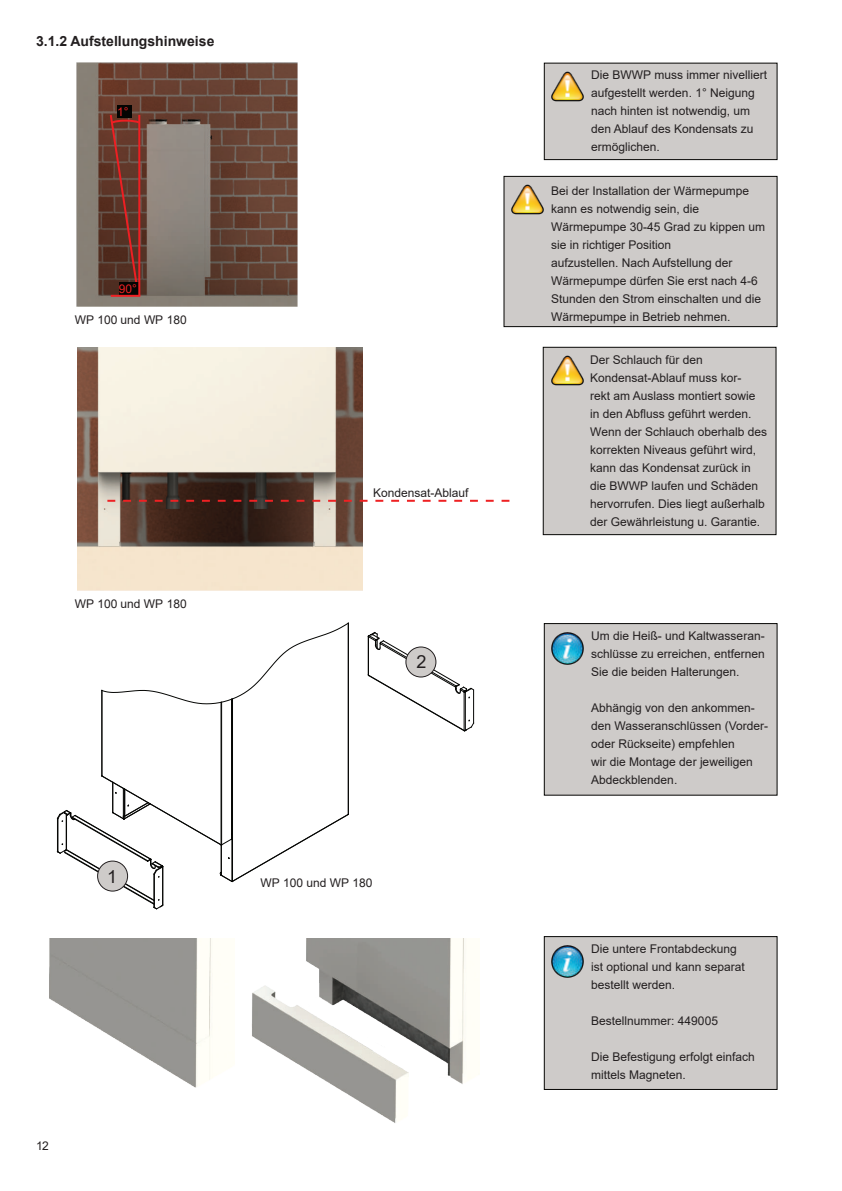
<style>
.page{position:relative;width:842px;height:1191px;background:#fff}
.page>*{position:absolute;margin:0;border:0;box-sizing:border-box;transform-origin:0 0}
.t1{font:18px "Arial";color:#231f20}
.t2{font:700 14px "Arial";color:#231f20}
.t3{font:12px/18px "Arial";color:#231f20}
.t4{font:12px "Arial";color:#ee2123}
</style>
<div class="page">
<div style="left:544px;top:63px;width:233px;height:97px;background:#cecbc9;border:1px solid #060604"></div>
<img style="left:551px;top:71px;width:32px;height:31px">
<img style="left:76px;top:63px;width:222px;height:243px">
<svg style="left:108px;top:113px;width:34px;height:185px;background:#68362b"></svg>
<div style="left:117px;top:105px;width:15px;height:13px;background:#040503"></div>
<div style="left:119px;top:282px;width:19px;height:13px;background:#040503"></div>
<hr style="left:138px;top:115px;width:2px;height:181px;background:#ee1f23">
<hr style="left:111px;top:295px;width:29px;height:2px;background:#ee1f23">
<img style="left:77px;top:347px;width:286px;height:243px">
<svg style="left:107px;top:500px;width:402px;height:2px"></svg>
<svg style="left:368px;top:632px;width:106px;height:99px"></svg>
<svg style="left:57px;top:622px;width:292px;height:287px"></svg>
<div style="left:544px;top:623px;width:233px;height:172px;background:#cecbc9;border:1px solid #060604"></div>
<img style="left:551px;top:632px;width:32px;height:32px">
<div style="left:504px;top:176px;width:273px;height:151px;background:#cecbc9;border:1px solid #060604"></div>
<img style="left:511px;top:184px;width:32px;height:31px">
<div style="left:543px;top:347px;width:233px;height:188px;background:#cecbc9;border:1px solid #060604"></div>
<img style="left:551px;top:355px;width:32px;height:31px">
<div style="left:98px;top:861px;width:30px;height:30px;background:#cecbc9;border-radius:50%"></div>
<div style="left:97px;top:861px;width:31px;height:30px;border:1px solid #231f20;border-radius:50%"></div>
<div style="left:406px;top:647px;width:30px;height:30px;background:#cecbc9;border-radius:50%"></div>
<div style="left:406px;top:647px;width:30px;height:30px;border:1px solid #231f20;border-radius:50%"></div>
<img style="left:49px;top:938px;width:183px;height:150px">
<img style="left:252px;top:938px;width:219px;height:185px">
<div style="left:544px;top:936px;width:233px;height:153px;background:#cecbc9;border:1px solid #060604"></div>
<img style="left:551px;top:945px;width:32px;height:32px">
<p class="t2" style="left:36px;top:31px;width:180px">3.1.2 Aufstellungshinweise</p>
<p class="t4" style="left:117px;top:103px;width:13px">1°</p>
<p class="t4" style="left:119px;top:280px;width:20px">90°</p>
<p class="t3" style="left:75px;top:311px;width:113px">WP 100 und WP 180</p>
<p class="t3" style="left:75px;top:595px;width:113px">WP 100 und WP 180</p>
<p class="t3" style="left:373px;top:483px;width:97px">Kondensat-Ablauf</p>
<h1 class="t1" style="left:416px;top:649px;width:12px">2</h1>
<h1 class="t1" style="left:107px;top:863px;width:12px">1</h1>
<p class="t3" style="left:260px;top:873px;width:113px">WP 100 und WP 180</p>
<p class="t3" style="left:36px;top:1137px;width:14px">12</p>
<p class="t3" style="left:591px;top:66px;width:177px">Die BWWP muss immer nivelliert aufgestellt werden. 1° Neigung nach hinten ist notwendig, um den Ablauf des Kondensats zu ermöglichen.</p>
<p class="t3" style="left:551px;top:181px;width:216px">Bei der Installation der Wärmepumpe kann es notwendig sein, die Wärmepumpe 30-45 Grad zu kippen um sie in richtiger Position<br>aufzustellen. Nach Aufstellung der Wärmepumpe dürfen Sie erst nach 4-6<br>Stunden den Strom einschalten und die Wärmepumpe in Betrieb nehmen.</p>
<p class="t3" style="left:590px;top:350px;width:178px">Der Schlauch für den<br>Kondensat-Ablauf muss kor-<br>rekt am Auslass montiert sowie in den Abfluss geführt werden.<br>Wenn der Schlauch oberhalb des korrekten Niveaus geführt wird, kann das Kondensat zurück in die BWWP laufen und Schäden hervorrufen. Dies liegt außerhalb der Gewährleistung u. Garantie.</p>
<p class="t3" style="left:591px;top:626px;width:175px;text-align:justify">Um die Heiß- und Kaltwasseran&shy;schlüsse zu erreichen, entfernen Sie die beiden Halterungen.</p>
<p class="t3" style="left:591px;top:698px;width:178px">Abhängig von den ankommen&shy;den Wasseranschlüssen (Vorder&shy;oder Rückseite) empfehlen<br>wir die Montage der jeweiligen<br>Abdeckblenden.</p>
<p class="t3" style="left:591px;top:939px;width:155px">Die untere Frontabdeckung ist optional und kann separat bestellt werden.</p>
<p class="t3" style="left:591px;top:1011px;width:128px">Bestellnummer: 449005</p>
<p class="t3" style="left:591px;top:1047px;width:165px">Die Befestigung erfolgt einfach mittels Magneten.</p>
</div>
